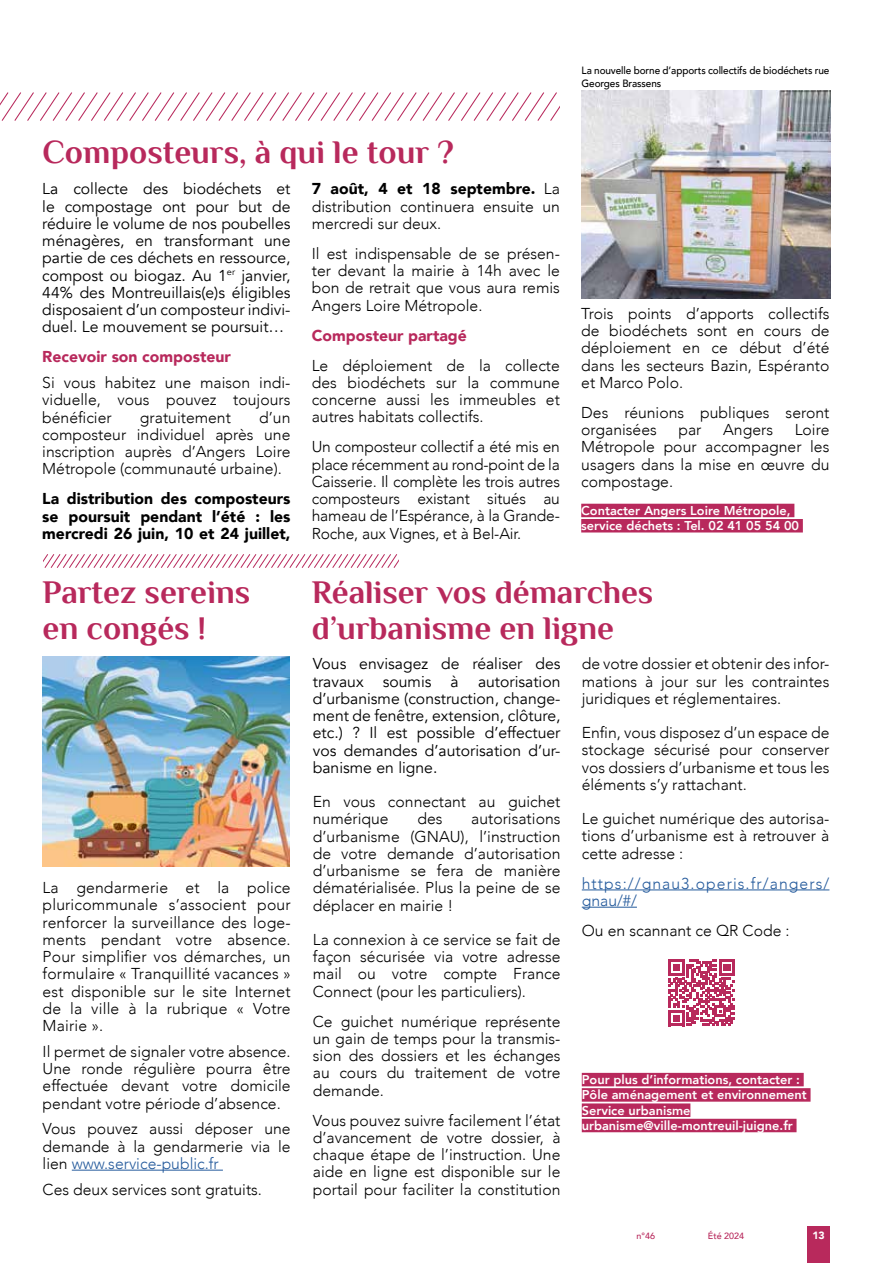
<style>
.page{position:relative;width:893px;height:1263px;background:#fff}
.page>*{position:absolute;margin:0;border:0;box-sizing:border-box;transform-origin:0 0}
.t1{font:700 33px/36px "Philosopher";color:#b8295c}
.t2{font:300 15.75px/17.2px "Avenir";color:#000;text-align:justify}
.t3{font:15.75px/17.2px "Avenir";color:#000;text-align:justify}
.t4{font:900 15.75px/17.2px "Avenir";color:#000;text-align:justify}
.t5{font:900 15.75px "Avenir";color:#b8295c}
.t6{font:300 15.75px/17.2px "Avenir";letter-spacing:.07em;color:#245a9c}
.t7{font:800 12.75px/15.3px "Avenir";color:#fff}
.t8{font:500 10.5px/12.6px "Avenir";letter-spacing:-.01em;color:#000;scale:.95 1}
.t9{font:900 10.5px "Avenir";color:#fff}
.t10{font:500 9px "Avenir";color:#b8295c}
.s1{font-weight:900}
.s2{color:#245a9c}
</style>
<div class="page">
<svg style="left:0;top:92px;width:559px;height:29px"></svg>
<svg style="left:44px;top:554px;width:354px;height:14px"></svg>
<div style="left:581px;top:504px;width:213px;height:13px;background:#b8295c"></div>
<div style="left:581px;top:519px;width:222px;height:13px;background:#b8295c"></div>
<img style="left:582px;top:90px;width:248px;height:208px">
<hr style="left:582px;top:889px;width:247px;height:1px;background:#245a9c">
<hr style="left:582px;top:907px;width:55px;height:1px;background:#245a9c">
<div style="left:582px;top:1073px;width:222px;height:13px;background:#b8295c"></div>
<div style="left:582px;top:1088px;width:228px;height:14px;background:#b8295c"></div>
<div style="left:582px;top:1103px;width:108px;height:14px;background:#b8295c"></div>
<div style="left:582px;top:1119px;width:214px;height:13px;background:#b8295c"></div>
<hr style="left:72px;top:1170px;width:151px;height:1px;background:#245a9c">
<svg style="left:668px;top:959px;width:67px;height:67px"></svg>
<img style="left:43px;top:657px;width:246px;height:209px">
<div style="left:807px;top:1226px;width:23px;height:37px;background:#b8295c"></div>
<h1 class="t1" style="left:43px;top:135px;width:413px">Composteurs, à qui le tour ?</h1>
<p class="t3" style="left:42px;top:181px;width:250px">La collecte des biodéchets et le compostage ont pour but de réduire le volume de nos poubelles ménagères, en transformant une partie de ces déchets en ressource, compost ou biogaz. Au 1<sup>er</sup> janvier, 44% des Montreuillais(e)s éligibles disposaient d’un composteur indivi&shy;duel. Le mouvement se poursuit…</p>
<p class="t5" style="left:42px;top:343px;width:190px">Recevoir son composteur</p>
<p class="t2" style="left:42px;top:374px;width:250px">Si vous habitez une maison indi&shy;viduelle, vous pouvez toujours bénéficier</p>
<p class="t2" style="left:42px;top:409px;width:250px;text-indent:217px">d’un composteur individuel après une inscription auprès d’Angers Loire Métropole (communauté urbaine).</p>
<p class="t4" style="left:42px;top:490px;width:250px">La distribution des composteurs se poursuit pendant l’été : les mercredi 26 juin, 10 et 24 juillet,</p>
<p class="t2" style="left:140px;top:409px;width:93px">gratuitement</p>
<p class="t2" style="left:312px;top:180px;width:250px"><span class="s1">7 août, 4 et 18 septembre.</span> La distribution continuera ensuite un mercredi sur deux.</p>
<p class="t2" style="left:312px;top:245px;width:250px">Il est indispensable de se présen&shy;ter devant la mairie à 14h avec le bon de retrait que vous aura remis Angers Loire Métropole.</p>
<p class="t5" style="left:312px;top:322px;width:157px">Composteur partagé</p>
<p class="t2" style="left:312px;top:357px;width:250px">Le déploiement de la collecte des biodéchets sur la commune concerne aussi les immeubles et autres habitats collectifs.</p>
<p class="t2" style="left:312px;top:438px;width:250px">Un composteur collectif a été mis en place récemment au rond-point de la Caisserie. Il complète les trois autres composteurs existant situés au hameau de l’Espérance, à la Grande-Roche, aux Vignes, et à Bel-Air.</p>
<p class="t8" style="left:582px;top:64px;width:262px">La nouvelle borne d’apports collectifs de biodéchets rue<br>Georges Brassens</p>
<p class="t2" style="left:581px;top:305px;width:250px">Trois points d’apports collectifs de biodéchets sont en cours de déploiement en ce début d’été dans les secteurs Bazin, Espéranto et Marco Polo.</p>
<p class="t2" style="left:581px;top:404px;width:250px">Des réunions publiques seront organisées</p>
<p class="t2" style="left:581px;top:421px;width:250px;text-indent:213px">Loire Métropole pour accompagner les usagers dans la mise en œuvre du compostage.</p>
<p class="t7" style="left:581px;top:503px;width:219px">Contacter Angers Loire Métropole, service déchets : Tel. 02 41 05 54 00</p>
<p class="t2" style="left:678px;top:421px;width:25px">par</p>
<p class="t2" style="left:723px;top:421px;width:51px">Angers</p>
<h1 class="t1" style="left:43px;top:574px;width:209px">Partez sereins en congés !</h1>
<p class="t2" style="left:43px;top:879px;width:250px">La gendarmerie et la police pluricommunale s’associent pour renforcer la surveillance des loge&shy;ments pendant votre absence.<br>Pour simplifier vos démarches, un formulaire « Tranquillité vacances » est disponible sur le site Internet de la ville à la rubrique « Votre Mairie ».</p>
<p class="t2" style="left:43px;top:1043px;width:250px">Il permet de signaler votre absence.<br>Une ronde régulière pourra être effectuée devant votre domicile pendant votre période d’absence.</p>
<p class="t2" style="left:43px;top:1120px;width:250px">Vous pouvez aussi déposer une demande à la gendarmerie via le lien <span class="s2">www.service-public.fr</span></p>
<p class="t2" style="left:43px;top:1180px;width:221px">Ces deux services sont gratuits.</p>
<h1 class="t1" style="left:312px;top:574px;width:343px">Réaliser vos démarches d’urbanisme en ligne</h1>
<p class="t3" style="left:313px;top:656px;width:249px">Vous envisagez de réaliser des travaux soumis à autorisation d’urbanisme (construction, change&shy;ment de fenêtre, extension, clôture, etc.) ? Il est possible d’effectuer vos demandes d’autorisation d’ur&shy;banisme en ligne.</p>
<p class="t2" style="left:313px;top:793px;width:249px">En vous connectant au guichet numérique</p>
<p class="t2" style="left:582px;top:655px;width:249px">de votre dossier et obtenir des infor&shy;mations à jour sur les contraintes juridiques et réglementaires.</p>
<p class="t2" style="left:582px;top:724px;width:249px">Enfin, vous disposez d’un espace de stockage sécurisé pour conserver vos dossiers d’urbanisme et tous les éléments s’y rattachant.</p>
<p class="t2" style="left:582px;top:810px;width:249px">Le guichet numérique des autorisa&shy;tions d’urbanisme est à retrouver à cette adresse :</p>
<p class="t6" style="left:582px;top:875px;width:249px">https://gnau3.operis.fr/angers/ gnau/#/</p>
<p class="t2" style="left:582px;top:922px;width:209px">Ou en scannant ce QR Code :</p>
<p class="t2" style="left:417px;top:810px;width:27px">des</p>
<p class="t2" style="left:313px;top:810px;width:249px;text-indent:158px">autorisations d’urbanisme (GNAU), l’instruction de votre demande d’autorisation d’urbanisme se fera de manière dématérialisée. Plus la peine de se déplacer en mairie !</p>
<p class="t2" style="left:313px;top:931px;width:249px">La connexion à ce service se fait de façon sécurisée via votre adresse mail ou votre compte France Connect (pour les particuliers).</p>
<p class="t2" style="left:313px;top:1013px;width:249px">Ce guichet numérique représente un gain de temps pour la transmis&shy;sion des dossiers et les échanges au cours du traitement de votre demande.</p>
<p class="t2" style="left:313px;top:1112px;width:249px">Vous pouvez suivre facilement l’état d’avancement de votre dossier, à chaque étape de l’instruction. Une aide en ligne est disponible sur le portail pour faciliter la constitution</p>
<p class="t7" style="left:582px;top:1072px;width:226px">Pour plus d’informations, contacter :<br>Pôle aménagement et environnement Service urbanisme urbanisme@ville-montreuil-juigne.fr</p>
<p class="t10" style="left:637px;top:1228px;width:20px">n°46</p>
<p class="t10" style="left:708px;top:1228px;width:38px">Été 2024</p>
<p class="t9" style="left:812px;top:1227px;width:14px">13</p>
</div>
